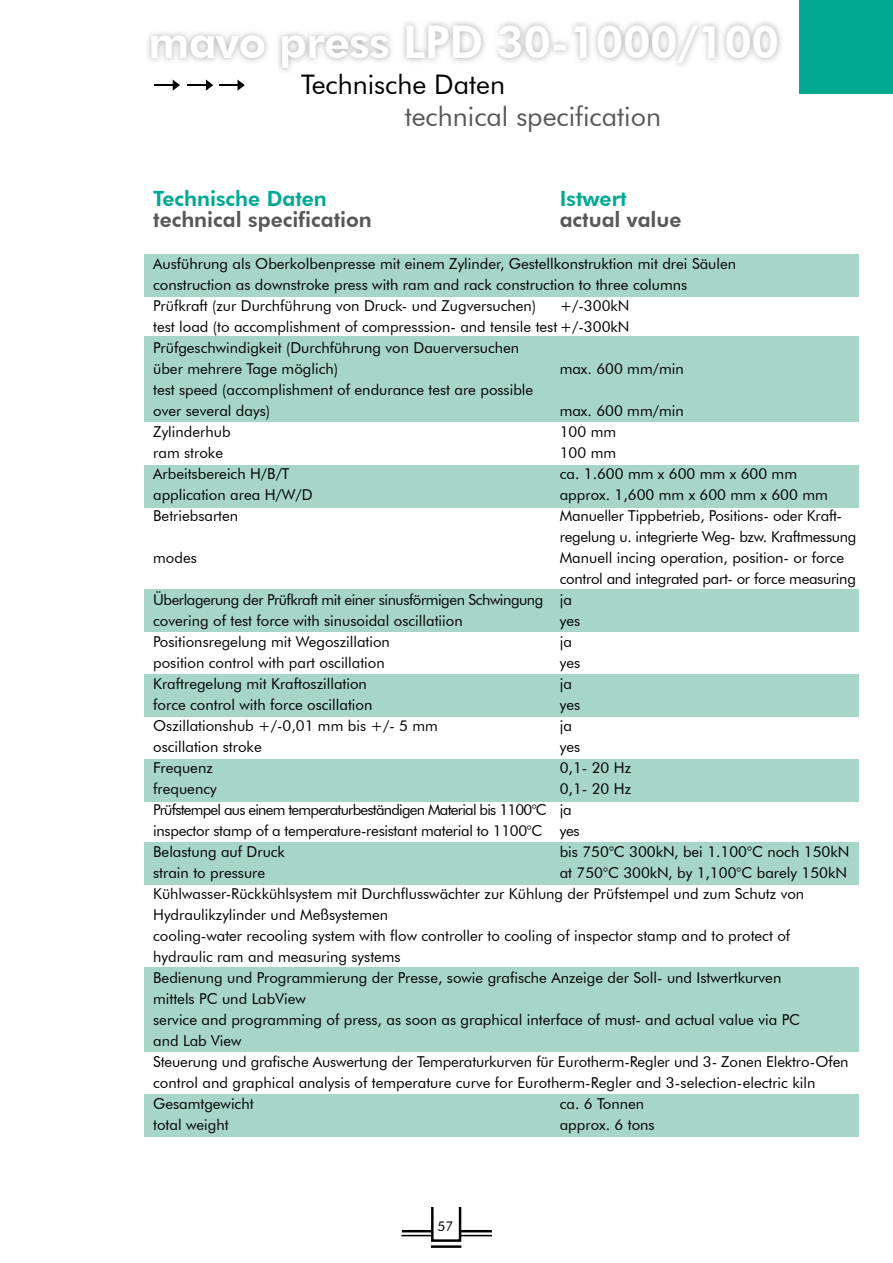
<style>
.page{position:relative;width:893px;height:1263px;background:#fff}
.page>*{position:absolute;margin:0;border:0;box-sizing:border-box;transform-origin:0 0}
.t1{font:800 45px "Futura BT";letter-spacing:-.01em;color:#fff}
.t2{font:27px "Futura BT";color:#58585a}
.t3{font:27px "Futura BT";color:#000}
.t4{font:800 21px "Futura BT";color:#58585a}
.t5{font:800 21px "Futura BT";color:#00a992}
.t6{font:15px/21px "Futura BT";color:#000}
.t7{font:15px/21px "Futura BT";letter-spacing:-.02em;color:#000}
.t8{font:15px "Futura BT";letter-spacing:-.03em;color:#000}
.t9{font:13.5px "Futura BT";color:#000}
</style>
<div class="page">
<div style="left:799px;top:0;width:94px;height:94px;background:#00a992"></div>
<hr style="left:154px;top:84px;width:22px;height:2px;background:#000">
<svg style="left:173px;top:80px;width:7px;height:11px"></svg>
<hr style="left:187px;top:84px;width:22px;height:2px;background:#000">
<svg style="left:206px;top:80px;width:7px;height:11px"></svg>
<hr style="left:219px;top:84px;width:22px;height:2px;background:#000">
<svg style="left:238px;top:80px;width:7px;height:11px"></svg>
<svg style="left:431px;top:1207px;width:30px;height:35px"></svg>
<hr style="left:461px;top:1235px;width:31px;height:1px;background:#000">
<hr style="left:402px;top:1230px;width:30px;height:2px;background:#000">
<hr style="left:461px;top:1230px;width:31px;height:2px;background:#000">
<hr style="left:401px;top:1235px;width:31px;height:1px;background:#000">
<hr style="left:431px;top:1245px;width:30px;height:3px;background:#000">
<div style="left:145px;top:1094px;width:714px;height:42px;background:#a7d6c9"></div>
<div style="left:145px;top:842px;width:714px;height:42px;background:#a7d6c9"></div>
<div style="left:145px;top:759px;width:714px;height:42px;background:#a7d6c9"></div>
<div style="left:145px;top:967px;width:714px;height:84px;background:#a7d6c9"></div>
<div style="left:145px;top:675px;width:714px;height:42px;background:#a7d6c9"></div>
<div style="left:145px;top:589px;width:714px;height:43px;background:#a7d6c9"></div>
<div style="left:145px;top:465px;width:714px;height:43px;background:#a7d6c9"></div>
<div style="left:145px;top:336px;width:714px;height:86px;background:#a7d6c9"></div>
<div style="left:145px;top:254px;width:714px;height:43px;background:#a7d6c9"></div>
<img style="left:147px;top:22px;width:634px;height:50px">
<h1 class="t1" style="left:149px;top:15px;width:632px">mavo press LPD 30-1000/100</h1>
<h2 class="t3" style="left:301px;top:68px;width:205px">Technische Daten</h2>
<h2 class="t2" style="left:405px;top:100px;width:258px">technical specification</h2>
<h3 class="t5" style="left:153px;top:186px;width:175px">Technische Daten</h3>
<h3 class="t5" style="left:560px;top:186px;width:68px">Istwert</h3>
<h3 class="t4" style="left:153px;top:207px;width:220px">technical specification</h3>
<h3 class="t4" style="left:560px;top:207px;width:123px">actual value</h3>
<p class="t6" style="left:153px;top:253px;width:584px">Ausführung als Oberkolbenpresse mit einem Zylinder, Gestellkonstruktion mit drei Säulen construction as downstroke press with ram and rack construction to three columns<br>Prüfkraft (zur Durchführung von Druck- und Zugversuchen)</p>
<p class="t6" style="left:153px;top:295px;width:478px;text-indent:406px">+/-300kN test load (to accomplishment of compresssion- and tensile test +/-300kN Prüfgeschwindigkeit (Durchführung von Dauerversuchen<br>über mehrere Tage möglich)</p>
<p class="t6" style="left:560px;top:358px;width:125px">max. 600 mm/min</p>
<p class="t6" style="left:153px;top:379px;width:382px">test speed (accomplishment of endurance test are possible over several days)</p>
<p class="t6" style="left:560px;top:400px;width:125px">max. 600 mm/min</p>
<p class="t6" style="left:153px;top:421px;width:79px">Zylinderhub</p>
<p class="t6" style="left:560px;top:421px;width:58px">100 mm</p>
<p class="t6" style="left:153px;top:442px;width:71px">ram stroke</p>
<p class="t6" style="left:560px;top:442px;width:58px">100 mm</p>
<p class="t6" style="left:153px;top:463px;width:138px">Arbeitsbereich H/B/T</p>
<p class="t6" style="left:560px;top:463px;width:239px">ca. 1.600 mm x 600 mm x 600 mm</p>
<p class="t6" style="left:153px;top:484px;width:161px">application area H/W/D</p>
<p class="t6" style="left:560px;top:484px;width:270px">approx. 1,600 mm x 600 mm x 600 mm</p>
<p class="t6" style="left:153px;top:505px;width:87px">Betriebsarten</p>
<p class="t7" style="left:560px;top:505px;width:298px">Manueller Tippbetrieb, Positions- oder Kraft&shy;regelung u. integrierte Weg- bzw. Kraftmessung</p>
<p class="t6" style="left:153px;top:547px;width:45px">modes</p>
<p class="t6" style="left:560px;top:547px;width:286px">Manuell incing operation, position- or force</p>
<p class="t7" style="left:560px;top:568px;width:298px">control and integrated part- or force measuring</p>
<p class="t8" style="left:153px;top:590px;width:420px">Überlagerung der Prüfkraft mit einer sinusförmigen Schwingung ja</p>
<p class="t6" style="left:153px;top:610px;width:311px">covering of test force with sinusoidal oscillatiion</p>
<p class="t6" style="left:560px;top:610px;width:22px">yes</p>
<p class="t6" style="left:153px;top:631px;width:238px">Positionsregelung mit Wegoszillation</p>
<p class="t6" style="left:560px;top:631px;width:14px">ja</p>
<p class="t6" style="left:153px;top:652px;width:233px">position control with part oscillation</p>
<p class="t6" style="left:560px;top:652px;width:22px">yes</p>
<p class="t6" style="left:153px;top:673px;width:215px">Kraftregelung mit Kraftoszillation</p>
<p class="t6" style="left:560px;top:673px;width:14px">ja</p>
<p class="t6" style="left:153px;top:694px;width:221px">force control with force oscillation</p>
<p class="t6" style="left:560px;top:694px;width:22px">yes</p>
<p class="t6" style="left:153px;top:715px;width:286px">Oszillationshub +/-0,01 mm bis +/- 5 mm</p>
<p class="t6" style="left:560px;top:715px;width:14px">ja</p>
<p class="t6" style="left:153px;top:736px;width:110px">oscillation stroke</p>
<p class="t6" style="left:560px;top:736px;width:22px">yes</p>
<p class="t6" style="left:153px;top:757px;width:61px">Frequenz</p>
<p class="t6" style="left:560px;top:757px;width:73px">0,1- 20 Hz</p>
<p class="t6" style="left:153px;top:778px;width:65px">frequency</p>
<p class="t7" style="left:153px;top:778px;width:479px;text-indent:406px">0,1- 20 Hz Prüfstempel aus einem temperaturbeständigen Material bis 1100°C ja inspector stamp of a temperature-resistant material to 1100°C yes Belastung auf Druck</p>
<p class="t6" style="left:560px;top:841px;width:291px">bis 750°C 300kN, bei 1.100°C noch 150kN</p>
<p class="t6" style="left:153px;top:862px;width:697px;text-indent:406px">at 750°C 300kN, by 1,100°C barely 150kN Kühlwasser-Rückkühlsystem mit Durchflusswächter zur Kühlung der Prüfstempel und zum Schutz von Hydraulikzylinder und Meßsystemen<br>cooling-water recooling system with flow controller to cooling of inspector stamp and to protect of hydraulic ram and measuring systems<br>Bedienung und Programmierung der Presse, sowie grafische Anzeige der Soll- und Istwertkurven<br>mittels PC und LabView<br>service and programming of press, as soon as graphical interface of must- and actual value via PC<br>and Lab View<br>Steuerung und grafische Auswertung der Temperaturkurven für Eurotherm-Regler und 3- Zonen Elektro-Ofen control and graphical analysis of temperature curve for Eurotherm-Regler and 3-selection-electric kiln Gesamtgewicht</p>
<p class="t6" style="left:153px;top:862px;width:113px">strain to pressure</p>
<p class="t6" style="left:560px;top:1093px;width:86px">ca. 6 Tonnen</p>
<p class="t6" style="left:153px;top:1114px;width:77px">total weight</p>
<p class="t6" style="left:560px;top:1114px;width:96px">approx. 6 tons</p>
<p class="t9" style="left:437px;top:1218px;width:17px">57</p>
</div>
